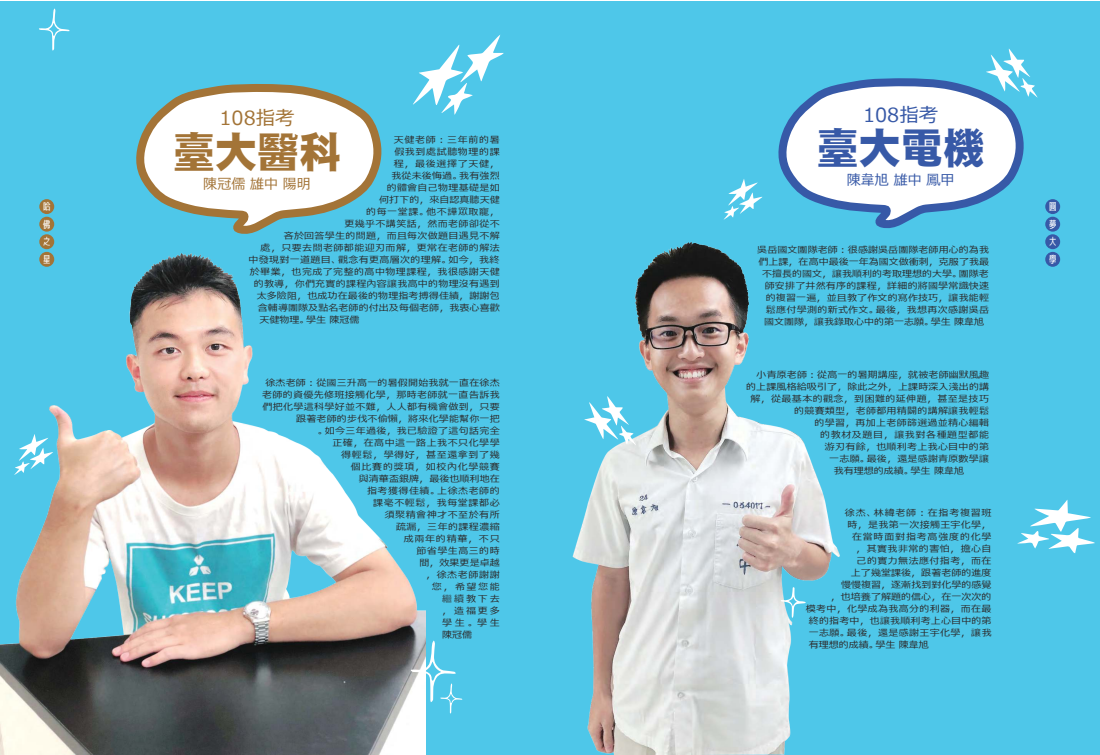
<style>
.page{position:relative;width:1100px;height:755px;background:#fff}
.page>*{position:absolute;margin:0;border:0;box-sizing:border-box;transform-origin:0 0}
.t1{font:42px "DF Gothic EB WIN RKSJ H";color:#a37437}
.t2{font:42px "DF Gothic EB WIN RKSJ H";color:#3759a7}
.t3{font:19.5px "Meiryo UI";color:#a37437}
.t4{font:19.5px "Meiryo UI";color:#3759a7}
.t5{font:14px "Meiryo UI";color:#a37437}
.t6{font:14px "Meiryo UI";color:#3759a7}
.t7{font:10.1px/17.6px "Senobi Gothic Regular";color:#fff;text-align:justify}
.t8{font:9px "Meiryo UI";letter-spacing:.03em;color:#2c292a;scale:1.11 1}
.t9{font:9px "Meiryo UI";color:#2c292a;scale:1.11 1}
.t10{font:9px "Meiryo UI";letter-spacing:.005em;color:#2c292a;scale:1.11 1}
.t11{font:9px "Meiryo UI";letter-spacing:.01em;color:#2c292a;scale:1.11 1}
.t12{font:9px "Meiryo UI";letter-spacing:.06em;color:#2c292a;scale:1.11 1}
.t13{font:9px "Meiryo UI";letter-spacing:.05em;color:#2c292a;scale:1.11 1}
.t14{font:9px "Meiryo UI";letter-spacing:.065em;color:#2c292a;scale:1.11 1}
.t15{font:9px "Meiryo UI";letter-spacing:.075em;color:#2c292a;scale:1.11 1}
.t16{font:9px "Meiryo UI";letter-spacing:.08em;color:#2c292a;scale:1.11 1}
</style>
<div class="page">
<div style="left:0;top:1px;width:1100px;height:754px;background:#4ec7e9"></div>
<svg style="left:136px;top:84px;width:246px;height:122px;background:#dbe6e4"></svg>
<svg style="left:778px;top:78px;width:246px;height:151px"></svg>
<div style="left:1045px;top:199px;width:15px;height:15px;background:#3759a7;border-radius:7px"></div>
<div style="left:1045px;top:217px;width:15px;height:15px;background:#3759a7;border-radius:50%"></div>
<div style="left:1045px;top:234px;width:15px;height:15px;background:#3759a7;border-radius:50%"></div>
<div style="left:1045px;top:252px;width:15px;height:15px;background:#3759a7;border-radius:7px"></div>
<img style="left:0;top:206px;width:425px;height:549px">
<img style="left:572px;top:224px;width:306px;height:530px">
<div style="left:39px;top:199px;width:15px;height:15px;background:#a37437;border-radius:7px"></div>
<div style="left:39px;top:217px;width:15px;height:15px;background:#a37437;border-radius:7px"></div>
<div style="left:39px;top:234px;width:15px;height:15px;background:#a37437;border-radius:7px"></div>
<div style="left:39px;top:252px;width:15px;height:15px;background:#a37437;border-radius:7px"></div>
<svg style="left:413px;top:35px;width:91px;height:80px"></svg>
<svg style="left:584px;top:396px;width:52px;height:49px"></svg>
<svg style="left:1017px;top:500px;width:78px;height:53px"></svg>
<svg style="left:986px;top:48px;width:51px;height:49px"></svg>
<svg style="left:724px;top:179px;width:38px;height:41px"></svg>
<svg style="left:14px;top:434px;width:39px;height:41px"></svg>
<svg style="left:39px;top:8px;width:31px;height:43px"></svg>
<svg style="left:411px;top:640px;width:51px;height:73px"></svg>
<svg style="left:781px;top:587px;width:25px;height:31px"></svg>
<p class="t7" style="left:42px;top:198px;width:12px">哈佛之星</p>
<h2 class="t3" style="left:219px;top:105px;width:77px">108指考</h2>
<h1 class="t1" style="left:173px;top:130px;width:170px">臺大醫科</h1>
<p class="t14" style="left:394px;top:133px;width:97px">天健老師：三年前的暑</p>
<p class="t12" style="left:394px;top:145px;width:96px">假我到處試聽物理的課</p>
<p class="t14" style="left:394px;top:157px;width:97px">程，最後選擇了天健，</p>
<p class="t8" style="left:391px;top:169px;width:99px">我從未後悔過。我有強烈</p>
<p class="t8" style="left:387px;top:181px;width:103px">的體會自己物理基礎是如</p>
<p class="t10" style="left:379px;top:193px;width:110px">何打下的，來自認真聽天健</p>
<p class="t12" style="left:366px;top:205px;width:122px">的每一堂課。他不譁眾取寵，</p>
<p class="t8" style="left:344px;top:217px;width:141px">更幾乎不講笑話，然而老師卻從不</p>
<p class="t8" style="left:284px;top:229px;width:196px">吝於回答學生的問題，而且每次做題目遇見不解</p>
<p class="t8" style="left:261px;top:241px;width:217px">處，只要去問老師都能迎刃而解，更常在老師的解法</p>
<p class="t8" style="left:248px;top:253px;width:228px">中發現對一道題目、觀念有更高層次的理解。如今，我終</p>
<p class="t8" style="left:250px;top:265px;width:227px">於畢業，也完成了完整的高中物理課程，我很感謝天健</p>
<p class="t8" style="left:254px;top:277px;width:223px">的教導，你們充實的課程內容讓我高中的物理沒有遇到</p>
<p class="t8" style="left:257px;top:289px;width:220px">太多險阻，也成功在最後的物理指考搏得佳績，謝謝包</p>
<p class="t11" style="left:258px;top:301px;width:219px">含輔導團隊及點名老師的付出及每個老師，我衷心喜歡</p>
<p class="t9" style="left:259px;top:313px;width:92px">天健物理。學生 陳冠儒</p>
<h3 class="t5" style="left:203px;top:174px;width:109px">陳冠儒 雄中 陽明</h3>
<p class="t8" style="left:265px;top:377px;width:213px">徐杰老師：從國三升高一的暑假開始我就一直在徐杰</p>
<p class="t8" style="left:262px;top:389px;width:215px">老師的資優先修班接觸化學，那時老師就一直告訴我</p>
<p class="t8" style="left:262px;top:401px;width:215px">們把化學這科學好並不難，人人都有機會做到，只要</p>
<p class="t8" style="left:296px;top:413px;width:185px">跟著老師的步伐不偷懶，將來化學能幫你一把</p>
<p class="t8" style="left:318px;top:425px;width:165px">。如今三年過後，我已驗證了這句話完全</p>
<p class="t13" style="left:332px;top:437px;width:152px">正確，在高中這一路上我不只化學學</p>
<p class="t12" style="left:341px;top:449px;width:144px">得輕鬆，學得好，甚至還拿到了幾</p>
<p class="t14" style="left:351px;top:461px;width:136px">個比賽的獎項，如校內化學競賽</p>
<p class="t10" style="left:359px;top:473px;width:128px">與清華盃銀牌，最後也順利地在</p>
<p class="t13" style="left:367px;top:485px;width:121px">指考獲得佳績。上徐杰老師的</p>
<p class="t12" style="left:373px;top:497px;width:116px">課亳不輕鬆，我每堂課都必</p>
<p class="t13" style="left:385px;top:509px;width:105px">須聚精會神才不至於有所</p>
<p class="t8" style="left:396px;top:521px;width:95px">疏漏，三年的課程濃縮</p>
<p class="t15" style="left:404px;top:533px;width:88px">成兩年的精華，不只</p>
<p class="t8" style="left:416px;top:545px;width:77px">節省學生高三的時</p>
<p class="t8" style="left:419px;top:557px;width:74px">間，效果更是卓越</p>
<p class="t8" style="left:426px;top:569px;width:68px">，徐杰老師謝謝</p>
<p class="t8" style="left:432px;top:581px;width:63px">您，希望您能</p>
<p class="t8" style="left:442px;top:593px;width:53px">繼續教下去</p>
<p class="t8" style="left:442px;top:605px;width:53px">，造福更多</p>
<p class="t8" style="left:442px;top:617px;width:53px">學生。學生</p>
<p class="t8" style="left:442px;top:629px;width:29px">陳冠儒</p>
<h2 class="t4" style="left:863px;top:101px;width:77px">108指考</h2>
<h1 class="t2" style="left:817px;top:126px;width:169px">臺大電機</h1>
<h3 class="t6" style="left:847px;top:170px;width:109px">陳韋旭 雄中 鳳甲</h3>
<p class="t11" style="left:757px;top:244px;width:210px">吳岳國文團隊老師：很感謝吳岳團隊老師用心的為我</p>
<p class="t9" style="left:758px;top:256px;width:209px">們上課，在高中最後一年為國文做衝刺，克服了我最</p>
<p class="t9" style="left:762px;top:268px;width:206px">不擅長的國文，讓我順利的考取理想的大學。團隊老</p>
<p class="t8" style="left:765px;top:280px;width:204px">師安排了井然有序的課程，詳細的將國學常識快速</p>
<p class="t8" style="left:766px;top:292px;width:203px">的複習一遍，並且教了作文的寫作技巧，讓我能輕</p>
<p class="t8" style="left:766px;top:304px;width:203px">鬆應付學測的新式作文。最後，我想再次感謝吳岳</p>
<p class="t9" style="left:764px;top:316px;width:200px">國文團隊，讓我錄取心中的第一志願。學生 陳韋旭</p>
<p class="t11" style="left:757px;top:368px;width:211px">小青原老師：從高一的暑期講座，就被老師幽默風趣</p>
<p class="t8" style="left:746px;top:380px;width:220px">的上課風格給吸引了，除此之外，上課時深入淺出的講</p>
<p class="t8" style="left:750px;top:392px;width:216px">解，從最基本的觀念，到困難的延伸題，甚至是技巧</p>
<p class="t8" style="left:794px;top:404px;width:177px">的競賽類型，老師都用精闢的講解讓我輕鬆</p>
<p class="t8" style="left:814px;top:416px;width:159px">的學習，再加上老師篩選過並精心編輯</p>
<p class="t12" style="left:820px;top:428px;width:154px">的教材及題目，讓我對各種題型都能</p>
<p class="t8" style="left:825px;top:440px;width:149px">游刃有餘，也順利考上我心目中的第</p>
<p class="t8" style="left:829px;top:452px;width:145px">一志願。最後，還是感謝青原數學讓</p>
<p class="t9" style="left:834px;top:464px;width:119px">我有理想的成績。學生 陳韋旭</p>
<p class="t15" style="left:845px;top:506px;width:134px">徐杰、林緯老師：在指考複習班</p>
<p class="t8" style="left:847px;top:518px;width:131px">時，是我第一次接觸王宇化學，</p>
<p class="t16" style="left:852px;top:530px;width:127px">在當時面對指考高強度的化學</p>
<p class="t8" style="left:856px;top:542px;width:123px">，其實我非常的害怕，擔心自</p>
<p class="t8" style="left:856px;top:554px;width:123px">己的實力無法應付指考，而在</p>
<p class="t10" style="left:851px;top:566px;width:128px">上了幾堂課後，跟著老師的進度</p>
<p class="t10" style="left:841px;top:578px;width:137px">慢慢複習，逐漸找到對化學的感覺</p>
<p class="t10" style="left:831px;top:590px;width:146px">，也培養了解題的信心，在一次次的</p>
<p class="t8" style="left:806px;top:602px;width:169px">模考中，化學成為我高分的利器，而在最</p>
<p class="t8" style="left:809px;top:614px;width:166px">終的指考中，也讓我順利考上心目中的第</p>
<p class="t8" style="left:809px;top:626px;width:166px">一志願。最後，還是感謝王宇化學，讓我</p>
<p class="t9" style="left:809px;top:638px;width:110px">有理想的成績。學生 陳韋旭</p>
<p class="t7" style="left:1048px;top:198px;width:12px">圓夢大學</p>
</div>
